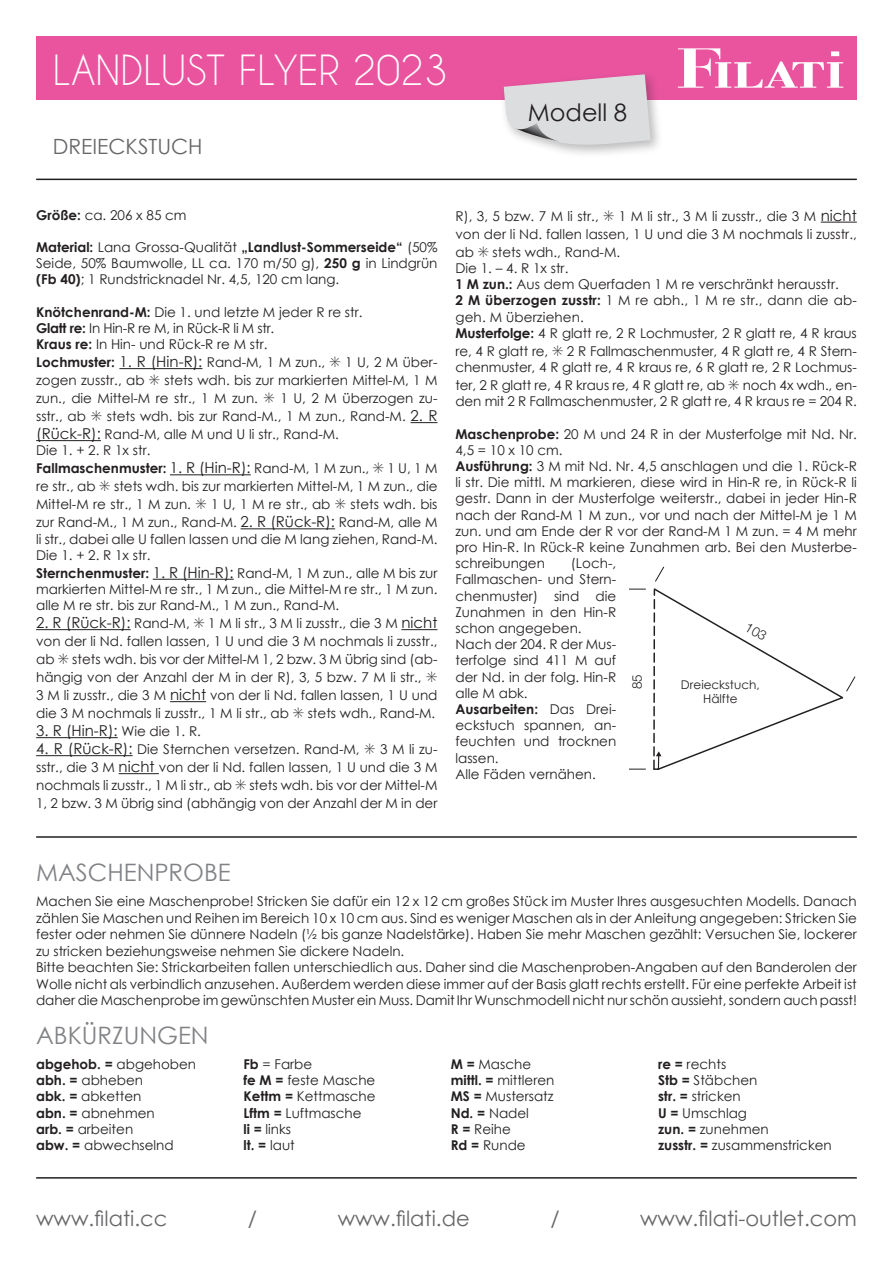
<style>
.page{position:relative;width:893px;height:1263px;background:#fff}
.page>*{position:absolute;margin:0;border:0;box-sizing:border-box;transform-origin:0 0}
.t1{font:39px "Caviar Dreams";color:#fff}
.t2{font:24px "Century Gothic";color:#808285}
.t3{font:24px "Century Gothic";color:#231f20}
.t4{font:21px "Century Gothic";color:#67676a}
.t5{font:15px "Century Gothic";color:#231f20}
.t6{font:13.5px/16.2px "Century Gothic";color:#231f20}
.t7{font:300 13.35px "Helvetica Neue LT";color:#231f20}
.t8{font:12px/14.4px "Century Gothic";color:#231f20;text-align:center}
.s1{font-weight:700}
.s2{font-size:15px}
.s3{font-size:13.5px}
</style>
<div class="page">
<hr style="left:36px;top:1177px;width:821px;height:1px;background:#231f20">
<hr style="left:36px;top:179px;width:821px;height:1px;background:#231f20">
<hr style="left:119px;top:368px;width:83px;height:1px;background:#231f20">
<svg style="left:411px;top:422px;width:26px;height:1px"></svg>
<hr style="left:36px;top:440px;width:65px;height:1px;background:#231f20">
<hr style="left:170px;top:474px;width:81px;height:1px;background:#231f20">
<hr style="left:241px;top:528px;width:94px;height:1px;background:#231f20">
<hr style="left:153px;top:579px;width:81px;height:1px;background:#231f20">
<hr style="left:36px;top:629px;width:95px;height:1px;background:#231f20">
<hr style="left:401px;top:629px;width:36px;height:1px;background:#231f20">
<hr style="left:170px;top:701px;width:36px;height:1px;background:#231f20">
<hr style="left:36px;top:737px;width:82px;height:1px;background:#231f20">
<hr style="left:36px;top:755px;width:97px;height:1px;background:#231f20">
<hr style="left:119px;top:773px;width:40px;height:1px;background:#231f20">
<hr style="left:821px;top:222px;width:36px;height:1px;background:#231f20">
<div style="left:36px;top:36px;width:821px;height:64px;background:#ea549f"></div>
<svg style="left:678px;top:48px;width:165px;height:40px"></svg>
<div style="left:499px;top:70px;width:165px;height:88px;background:#231f20;opacity:.3"></div>
<svg style="left:504px;top:74px;width:147px;height:76px;background:#dcced7"></svg>
<svg style="left:629px;top:769px;width:17px;height:1px"></svg>
<svg style="left:629px;top:589px;width:17px;height:1px"></svg>
<hr style="left:36px;top:836px;width:821px;height:2px;background:#231f20">
<svg style="left:653px;top:567px;width:202px;height:203px"></svg>
<h1 class="t1" style="left:53px;top:47px;width:396px">LANDLUST FLYER 2023</h1>
<h3 class="t4" style="left:53px;top:131px;width:151px">DREIECKSTUCH</h3>
<h2 class="t3" style="left:528px;top:96px;width:101px">Modell 8</h2>
<p class="t6" style="left:36px;top:206px;width:152px"><span class="s1">Größe:</span> ca. 206 x 85 cm</p>
<p class="t6" style="left:36px;top:239px;width:403px;text-align:justify"><span class="s1">Material:</span> Lana Grossa-Qualität <span class="s1">„Landlust-Sommerseide“</span> (50% Seide, 50% Baumwolle, LL ca. 170 m/50 g), <span class="s1">250 g</span> in Lindgrün <span class="s1">(Fb 40)</span>; 1 Rundstricknadel Nr. 4,5, 120 cm lang.</p>
<p class="t6" style="left:36px;top:304px;width:328px"><span class="s1">Knötchenrand-M:</span> Die 1. und letzte M jeder R re str.<br><span class="s1">Glatt re:</span> In Hin-R re M, in Rück-R li M str.<br><span class="s1">Kraus re:</span> In Hin- und Rück-R re M str.</p>
<p class="t6" style="left:36px;top:353px;width:403px;line-height:18px;text-align:justify"><span class="s1">Lochmuster:</span> <span class="s2">1. R (Hin-R):</span> Rand-M, 1 M zun., ✳ 1 U, 2 M über&shy;zogen zusstr., ab ✳ stets wdh. bis zur markierten Mittel-M, 1 M zun., die Mittel-M re str., 1 M zun. ✳ 1 U, 2 M überzogen zu&shy;sstr., ab ✳ stets wdh. bis zur Rand-M., 1 M zun., Rand-M. <span class="s2">2. R (Rück-R):</span> Rand-M, alle M und U li str., Rand-M.</p>
<p class="t6" style="left:36px;top:441px;width:403px;line-height:18px">Die 1. + 2. R 1x str.<br><span class="s1">Fallmaschenmuster:</span> <span class="s2">1. R (Hin-R):</span> Rand-M, 1 M zun., ✳ 1 U, 1 M re str., ab ✳ stets wdh. bis zur markierten Mittel-M, 1 M zun., die Mittel-M re str., 1 M zun. ✳ 1 U, 1 M re str., ab ✳ stets wdh. bis zur Rand-M., 1 M zun., Rand-M. <span class="s2">2. R (Rück-R):</span> Rand-M, alle M</p>
<p class="t6" style="left:36px;top:530px;width:403px">li str., dabei alle U fallen lassen und die M lang ziehen, Rand-M.<br>Die 1. + 2. R 1x str.</p>
<p class="t6" style="left:36px;top:565px;width:403px;text-align:justify"><span class="s1">Sternchenmuster:</span> <span class="s2">1. R (Hin-R):</span> Rand-M, 1 M zun., alle M bis zur markierten Mittel-M re str., 1 M zun., die Mittel-M re str., 1 M zun. alle M re str. bis zur Rand-M., 1 M zun., Rand-M.</p>
<p class="t6" style="left:36px;top:614px;width:403px;line-height:18px;text-align:justify"><span class="s2">2. R (Rück-R):</span> Rand-M, ✳ 1 M li str., 3 M li zusstr., die 3 M <span class="s2">nicht </span>von der li Nd. fallen lassen, 1 U und die 3 M nochmals li zusstr., ab ✳ stets wdh. bis vor der Mittel-M 1, 2 bzw. 3 M übrig sind (ab&shy;hängig von der Anzahl der M in der R), 3, 5 bzw. 7 M li str., ✳ 3 M li zusstr., die 3 M <span class="s2">nicht</span> von der li Nd. fallen lassen, 1 U und die 3 M nochmals li zusstr., 1 M li str., ab ✳ stets wdh., Rand-M.</p>
<p class="t5" style="left:36px;top:720px;width:166px">3. R (Hin-R): <span class="s3">Wie die 1. R.</span></p>
<p class="t6" style="left:36px;top:740px;width:403px;line-height:18px;text-align:justify"><span class="s2">4. R (Rück-R):</span> Die Sternchen versetzen. Rand-M, ✳ 3 M li zu&shy;sstr., die 3 M <span class="s2">nicht</span> von der li Nd. fallen lassen, 1 U und die 3 M nochmals li zusstr., 1 M li str., ab ✳ stets wdh. bis vor der Mittel-M 1, 2 bzw. 3 M übrig sind (abhängig von der Anzahl der M in der</p>
<p class="t6" style="left:455px;top:207px;width:403px;line-height:18px;text-align:justify">R), 3, 5 bzw. 7 M li str., ✳ 1 M li str., 3 M li zusstr., die 3 M <span class="s2">nicht </span>von der li Nd. fallen lassen, 1 U und die 3 M nochmals li zusstr., ab ✳ stets wdh., Rand-M.</p>
<p class="t6" style="left:455px;top:260px;width:403px">Die 1. – 4. R 1x str.<br><span class="s1">1 M zun.:</span> Aus dem Querfaden 1 M re verschränkt herausstr.<br><span class="s1">2 M überzogen zusstr:</span> 1 M re abh., 1 M re str., dann die ab&shy;geh. M überziehen.<br><span class="s1">Musterfolge:</span> 4 R glatt re, 2 R Lochmuster, 2 R glatt re, 4 R kraus</p>
<p class="t6" style="left:455px;top:342px;width:403px">re, 4 R glatt re, ✳ 2 R Fallmaschenmuster, 4 R glatt re, 4 R Stern&shy;chenmuster, 4 R glatt re, 4 R kraus re, 6 R glatt re, 2 R Lochmus-</p>
<p class="t6" style="left:455px;top:377px;width:403px">ter, 2 R glatt re, 4 R kraus re, 4 R glatt re, ab ✳ noch 4x wdh., en&shy;den mit 2 R Fallmaschenmuster, 2 R glatt re, 4 R kraus re = 204 R.</p>
<p class="t6" style="left:455px;top:425px;width:403px"><span class="s1">Maschenprobe:</span> 20 M und 24 R in der Musterfolge mit Nd. Nr.<br>4,5 = 10 x 10 cm.<br><span class="s1">Ausführung:</span> 3 M mit Nd. Nr. 4,5 anschlagen und die 1. Rück-R li str. Die mittl. M markieren, diese wird in Hin-R re, in Rück-R li gestr. Dann in der Musterfolge weiterstr., dabei in jeder Hin-R nach der Rand-M 1 M zun., vor und nach der Mittel-M je 1 M zun. und am Ende der R vor der Rand-M 1 M zun. = 4 M mehr pro Hin-R. In Rück-R keine Zunahmen arb. Bei den Musterbe&shy;schreibungen</p>
<p class="t6" style="left:455px;top:555px;width:162px;text-indent:115px">(Loch-,<br>Fallmaschen- und Stern&shy;chenmuster) sind die<br>Zunahmen in den Hin-R schon angegeben.<br>Nach der 204. R der Mus&shy;terfolge sind 411 M auf der Nd. in der folg. Hin-R alle M abk.<br><span class="s1">Ausarbeiten:</span> Das Drei&shy;eckstuch spannen, an&shy;feuchten und trocknen lassen.<br>Alle Fäden vernähen.</p>
<p class="t7" style="left:629px;top:689px;width:16px;rotate:-90deg">85</p>
<p class="t8" style="left:681px;top:677px;width:80px">Dreieckstuch,<br>Hälfte</p>
<h2 class="t2" style="left:36px;top:856px;width:196px">MASCHENPROBE</h2>
<p class="t6" style="left:36px;top:893px;width:822px">Machen Sie eine Maschenprobe! Stricken Sie dafür ein 12 x 12 cm großes Stück im Muster Ihres ausgesuchten Modells. Danach zählen Sie Maschen und Reihen im Bereich 10 x 10 cm aus. Sind es weniger Maschen als in der Anleitung angegeben: Stricken Sie fester oder nehmen Sie dünnere Nadeln (½ bis ganze Nadelstärke). Haben Sie mehr Maschen gezählt: Versuchen Sie, lockerer zu stricken beziehungsweise nehmen Sie dickere Nadeln.<br>Bitte beachten Sie: Strickarbeiten fallen unterschiedlich aus. Daher sind die Maschenproben-Angaben auf den Banderolen der Wolle nicht als verbindlich anzusehen. Außerdem werden diese immer auf der Basis glatt rechts erstellt. Für eine perfekte Arbeit ist daher die Maschenprobe im gewünschten Muster ein Muss. Damit Ihr Wunschmodell nicht nur schön aussieht, sondern auch passt!</p>
<h2 class="t2" style="left:36px;top:1019px;width:174px">ABKÜRZUNGEN</h2>
<p class="t6" style="left:36px;top:1056px;width:162px"><span class="s1">abgehob. =</span> abgehoben <span class="s1">abh. =</span> abheben<br><span class="s1">abk. =</span> abketten<br><span class="s1">abn. =</span> abnehmen<br><span class="s1">arb. =</span> arbeiten<br><span class="s1">abw. =</span> abwechselnd</p>
<p class="t6" style="left:243px;top:1056px;width:134px"><span class="s1">Fb</span> = Farbe<br><span class="s1">fe M =</span> feste Masche<br><span class="s1">Kettm =</span> Kettmasche<br><span class="s1">Lftm =</span> Luftmasche<br><span class="s1">li =</span> links<br><span class="s1">lt. =</span> laut</p>
<p class="t6" style="left:451px;top:1056px;width:105px"><span class="s1">M =</span> Masche <span class="s1">mittl. =</span> mittleren<br><span class="s1">MS =</span> Mustersatz<br><span class="s1">Nd. =</span> Nadel<br><span class="s1">R =</span> Reihe<br><span class="s1">Rd =</span> Runde</p>
<p class="t6" style="left:658px;top:1056px;width:175px"><span class="s1">re =</span> rechts<br><span class="s1">Stb =</span> Stäbchen<br><span class="s1">str. =</span> stricken<br><span class="s1">U =</span> Umschlag<br><span class="s1">zun. =</span> zunehmen<br><span class="s1">zusstr. =</span> zusammenstricken</p>
<h3 class="t4" style="left:36px;top:1204px;width:133px">www.filati.cc</h3>
<h3 class="t4" style="left:248px;top:1204px;width:11px">/</h3>
<h3 class="t4" style="left:338px;top:1204px;width:134px">www.filati.de</h3>
<h3 class="t4" style="left:550px;top:1204px;width:11px">/</h3>
<h3 class="t4" style="left:640px;top:1204px;width:218px">www.filati-outlet.com</h3>
</div>
